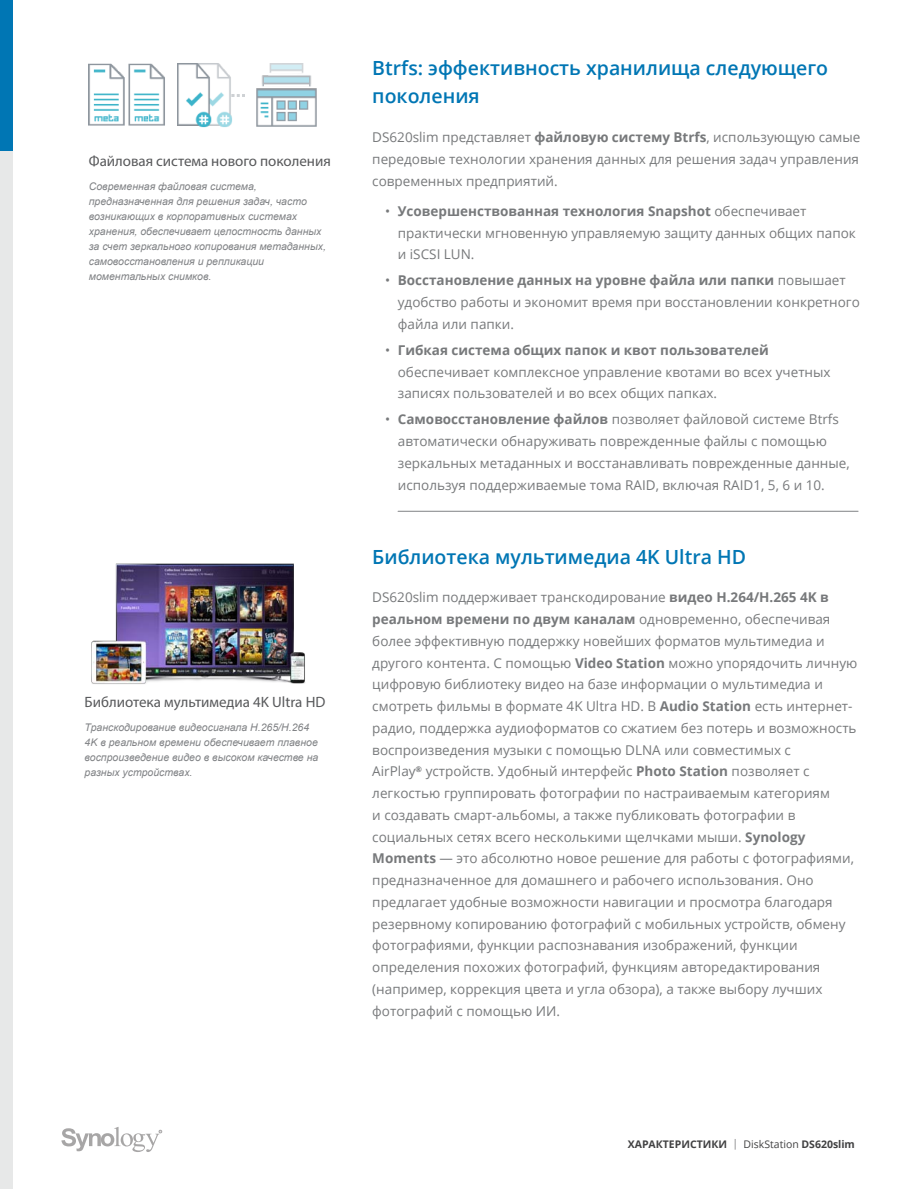
<style>
.page{position:relative;width:919px;height:1189px;background:#fff}
.page>*{position:absolute;margin:0;border:0;box-sizing:border-box;transform-origin:0 0}
.Chapter_Title{font:600 19.5px/28.5px "Open Sans";color:#0076b4}
.Graphic_Title{font:15px "Myriad Pro";color:#58595b}
.Body_Content{font:13.5px/21.8px "Open Sans";color:#77797b}
.Graphic_Text{font:italic 10.5px/15px "Arial";color:#808285}
.t1{font:700 10.5px "Open Sans";color:#414142}
.s1{font-weight:700}
.s2{font-weight:300}
.s3{font-weight:400}
</style>
<div class="page">
<div style="left:0;top:0;width:13px;height:151px;background:#0076b4"></div>
<svg style="left:61px;top:1127px;width:101px;height:25px"></svg>
<hr style="left:398px;top:511px;width:460px;height:1px;background:#808285">
<div style="left:0;top:151px;width:13px;height:1037px;background:#e7e8e8"></div>
<img style="left:92px;top:563px;width:213px;height:121px">
<img style="left:89px;top:63px;width:76px;height:63px">
<img style="left:178px;top:63px;width:67px;height:65px">
<img style="left:256px;top:64px;width:60px;height:63px">
<p class="Graphic_Title" style="left:89px;top:152px;width:243px">Файловая система нового поколения</p>
<p class="Graphic_Text" style="left:89px;top:179px;width:239px">Современная файловая система, предназначенная для решения задач, часто возникающих в корпоративных системах хранения, обеспечивает целостность данных за счет зеркального копирования метаданных, самовосстановления и репликации моментальных снимков.</p>
<p class="Graphic_Title" style="left:85px;top:693px;width:242px">Библиотека мультимедиа 4K Ultra HD</p>
<p class="Graphic_Text" style="left:85px;top:720px;width:235px">Транскодирование видеосигнала H.265/H.264<br>4K в реальном времени обеспечивает плавное воспроизведение видео в высоком качестве на разных устройствах.</p>
<p class="Chapter_Title" style="left:372px;top:53px;width:457px">Btrfs: эффективность хранилища следующего поколения</p>
<p class="Body_Content" style="left:372px;top:126px;width:490px;text-align:justify">DS620slim представляет <span class="s1">файловую систему Btrfs</span>, использующую самые передовые технологии хранения данных для решения задач управления современных предприятий.</p>
<p class="Body_Content" style="left:398px;top:200px;width:460px;text-indent:-13px">• <span class="s1">Усовершенствованная технология Snapshot</span> обеспечивает практически мгновенную управляемую защиту данных общих папок и iSCSI LUN.</p>
<p class="Body_Content" style="left:398px;top:269px;width:463px;text-indent:-13px">• <span class="s1">Восстановление данных на уровне файла или папки</span> повышает удобство работы и экономит время при восстановлении конкретного файла или папки.</p>
<p class="Body_Content" style="left:398px;top:339px;width:434px;text-indent:-13px">• <span class="s1">Гибкая система общих папок и квот пользователей </span>обеспечивает комплексное управление квотами во всех учетных записях пользователей и во всех общих папках.</p>
<p class="Body_Content" style="left:398px;top:408px;width:453px;text-indent:-13px">• <span class="s1">Самовосстановление файлов</span> позволяет файловой системе Btrfs автоматически обнаруживать поврежденные файлы с помощью зеркальных метаданных и восстанавливать поврежденные данные, используя поддерживаемые тома RAID, включая RAID1, 5, 6 и 10.</p>
<p class="Chapter_Title" style="left:372px;top:542px;width:375px">Библиотека мультимедиа 4K Ultra HD</p>
<p class="Body_Content" style="left:372px;top:586px;width:486px">DS620slim поддерживает транскодирование <span class="s1">видео H.264/H.265 4K в реальном времени по двум каналам</span> одновременно, обеспечивая более эффективную поддержку новейших форматов мультимедиа и другого контента. С помощью <span class="s1">Video Station</span> можно упорядочить личную цифровую библиотеку видео на базе информации о мультимедиа и смотреть фильмы в формате 4K Ultra HD. В <span class="s1">Audio Station</span> есть интернет&shy;радио, поддержка аудиоформатов со сжатием без потерь и возможность воспроизведения музыки с помощью DLNA или совместимых с<br>AirPlay<sup>®</sup> устройств. Удобный интерфейс <span class="s1">Photo Station</span> позволяет с легкостью группировать фотографии по настраиваемым категориям<br>и создавать смарт-альбомы, а также публиковать фотографии в социальных сетях всего несколькими щелчками мыши. <span class="s1">Synology Moments</span> — это абсолютно новое решение для работы с фотографиями, предназначенное для домашнего и рабочего использования. Оно предлагает удобные возможности навигации и просмотра благодаря резервному копированию фотографий с мобильных устройств, обмену фотографиями, функции распознавания изображений, функции определения похожих фотографий, функциям авторедактирования (например, коррекция цвета и угла обзора), а также выбору лучших фотографий с помощью ИИ.</p>
<p class="t1" style="left:628px;top:1137px;width:229px">ХАРАКТЕРИСТИКИ <span class="s2">|</span> <span class="s3">DiskStation</span> DS620slim</p>
</div>
